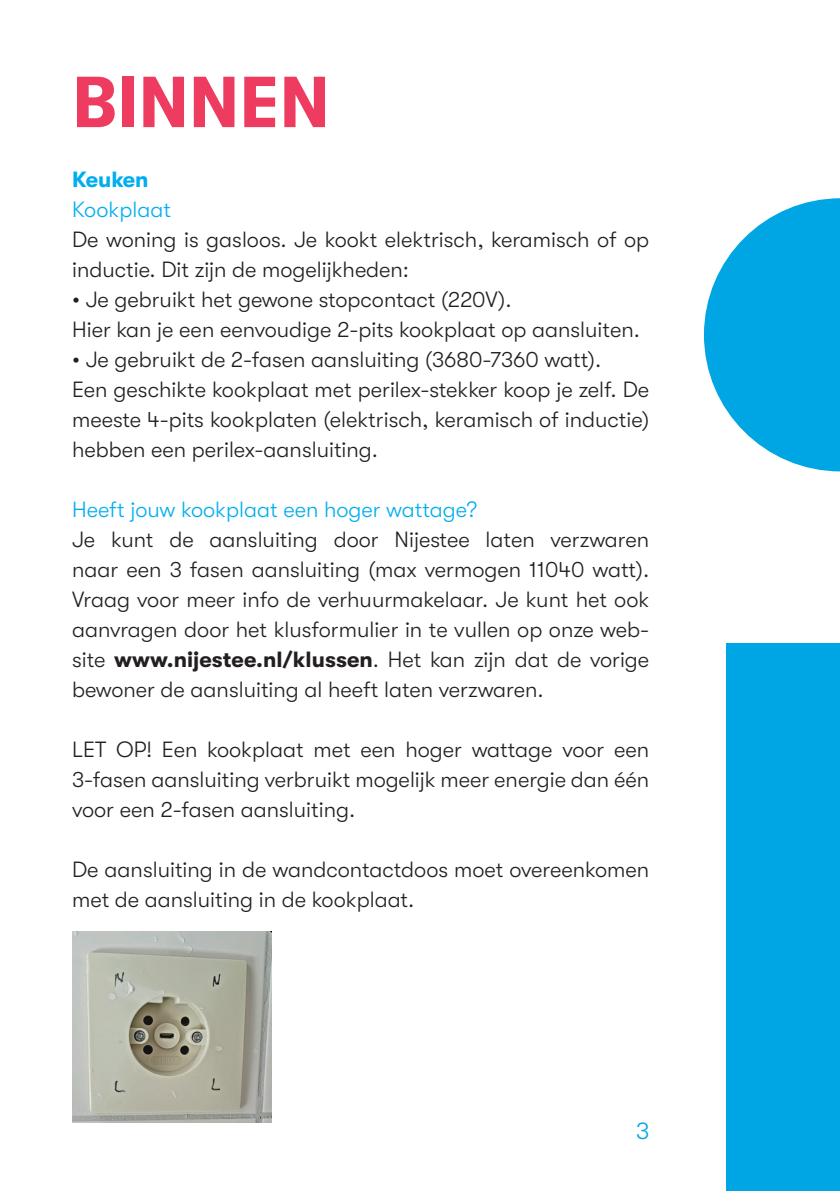
<style>
.page{position:relative;width:840px;height:1191px;background:#fff}
.page>*{position:absolute;margin:0;border:0;box-sizing:border-box;transform-origin:0 0}
.t1{font:700 72px "GT Walsheim";color:#ee3b60}
.t2{font:300 24px "GT Walsheim";color:#00a6e4}
.t3{font:300 22px/30px "GT Walsheim";color:#231f20;text-align:justify}
.t4{font:300 22px "GT Walsheim";color:#00aeef}
.t5{font:700 22px "GT Walsheim";color:#00aeef}
.s1{font-weight:700}
</style>
<div class="page">
<div style="left:726px;top:644px;width:113px;height:547px;background:#00a6e4"></div>
<svg style="left:704px;top:198px;width:135px;height:273px"></svg>
<img style="left:72px;top:931px;width:199px;height:191px">
<p class="t1" style="left:72px;top:62px;width:259px">BINNEN</p>
<p class="t5" style="left:72px;top:167px;width:78px">Keuken</p>
<p class="t4" style="left:72px;top:197px;width:100px">Kookplaat</p>
<p class="t3" style="left:72px;top:225px;width:578px">De woning is gasloos. Je kookt elektrisch, keramisch of op inductie. Dit zijn de mogelijkheden:</p>
<p class="t3" style="left:72px;top:285px;width:441px">• Je gebruikt het gewone stopcontact (220V).</p>
<p class="t3" style="left:72px;top:315px;width:569px">Hier kan je een eenvoudige 2-pits kookplaat op aansluiten.</p>
<p class="t3" style="left:72px;top:345px;width:530px">• Je gebruikt de 2-fasen aansluiting (3680-7360 watt).</p>
<p class="t3" style="left:72px;top:375px;width:578px">Een geschikte kookplaat met perilex-stekker koop je zelf. De meeste 4-pits kookplaten (elektrisch, keramisch of inductie) hebben een perilex-aansluiting.</p>
<p class="t4" style="left:72px;top:497px;width:406px">Heeft jouw kookplaat een hoger wattage?</p>
<p class="t3" style="left:72px;top:525px;width:578px">Je kunt de aansluiting door Nijestee laten verzwaren naar een 3 fasen aansluiting (max vermogen 11040 watt).<br>Vraag voor meer info de verhuurmakelaar. Je kunt het ook aanvragen door het klusformulier in te vullen op onze web&shy;site <span class="s1">www.nijestee.nl/klussen</span>. Het kan zijn dat de vorige bewoner de aansluiting al heeft laten verzwaren.</p>
<p class="t3" style="left:72px;top:735px;width:578px">LET OP! Een kookplaat met een hoger wattage voor een 3-fasen aansluiting verbruikt mogelijk meer energie dan één voor een 2-fasen aansluiting.</p>
<p class="t3" style="left:72px;top:855px;width:578px">De aansluiting in de wandcontactdoos moet overeenkomen met de aansluiting in de kookplaat.</p>
<p class="t2" style="left:635px;top:1117px;width:15px">3</p>
</div>
